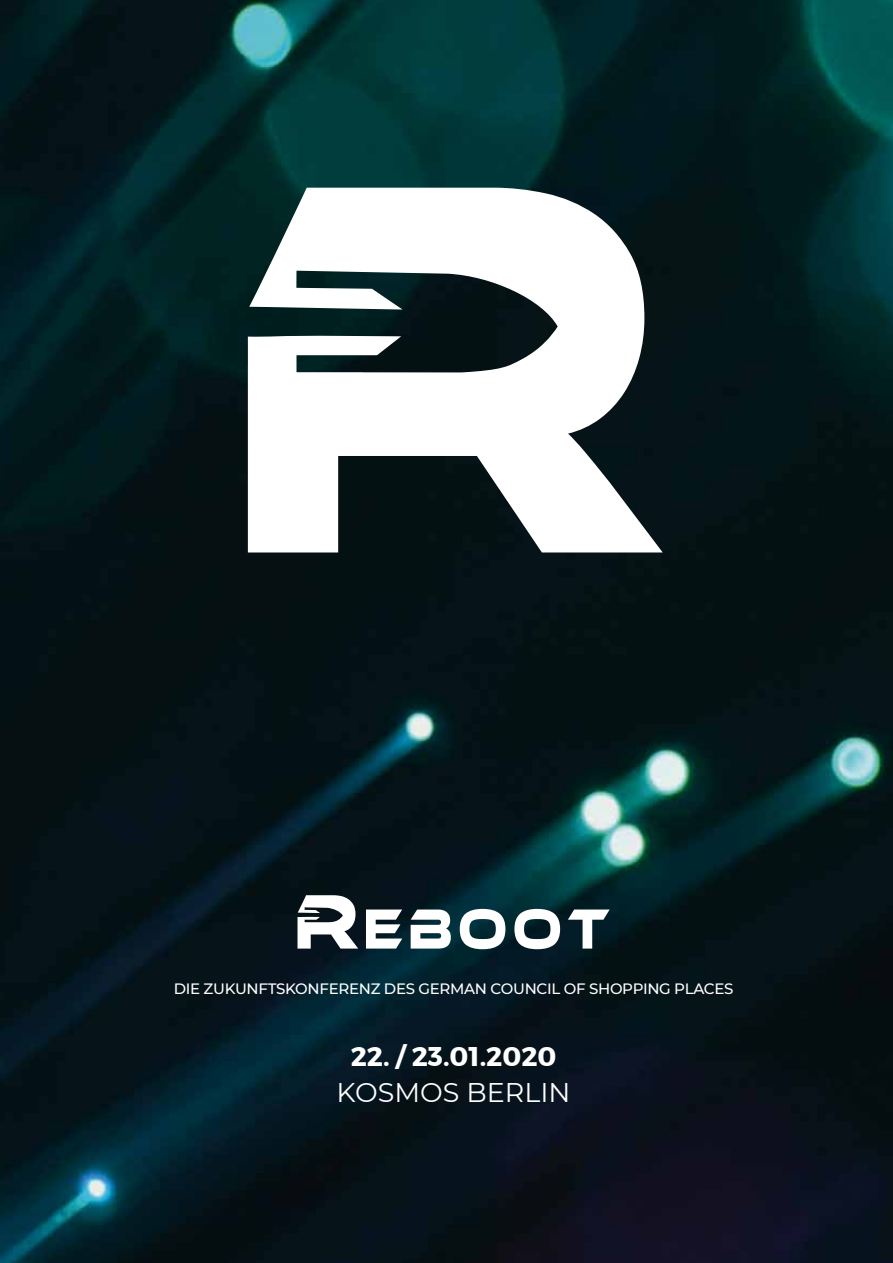
<style>
.page{position:relative;width:893px;height:1263px;background:#fff}
.page>*{position:absolute;margin:0;border:0;box-sizing:border-box;transform-origin:0 0}
.t1{font:700 27px "Montserrat";color:#fff}
.t2{font:27px "Montserrat";color:#fff}
.t3{font:500 15px "Montserrat";letter-spacing:-.02em;color:#fff}
</style>
<div class="page">
<img style="left:0;top:0;width:893px;height:1263px">
<svg style="left:297px;top:895px;width:61px;height:53px"></svg>
<svg style="left:366px;top:909px;width:36px;height:39px"></svg>
<svg style="left:411px;top:909px;width:40px;height:39px"></svg>
<svg style="left:460px;top:909px;width:45px;height:40px"></svg>
<svg style="left:514px;top:909px;width:46px;height:40px"></svg>
<svg style="left:568px;top:909px;width:42px;height:39px"></svg>
<svg style="left:248px;top:188px;width:415px;height:364px"></svg>
<p class="t3" style="left:174px;top:978px;width:561px">DIE ZUKUNFTSKONFERENZ DES GERMAN COUNCIL OF SHOPPING PLACES</p>
<h1 class="t1" style="left:351px;top:1040px;width:207px">22. / 23.01.2020</h1>
<h1 class="t2" style="left:337px;top:1074px;width:235px">KOSMOS BERLIN</h1>
</div>
